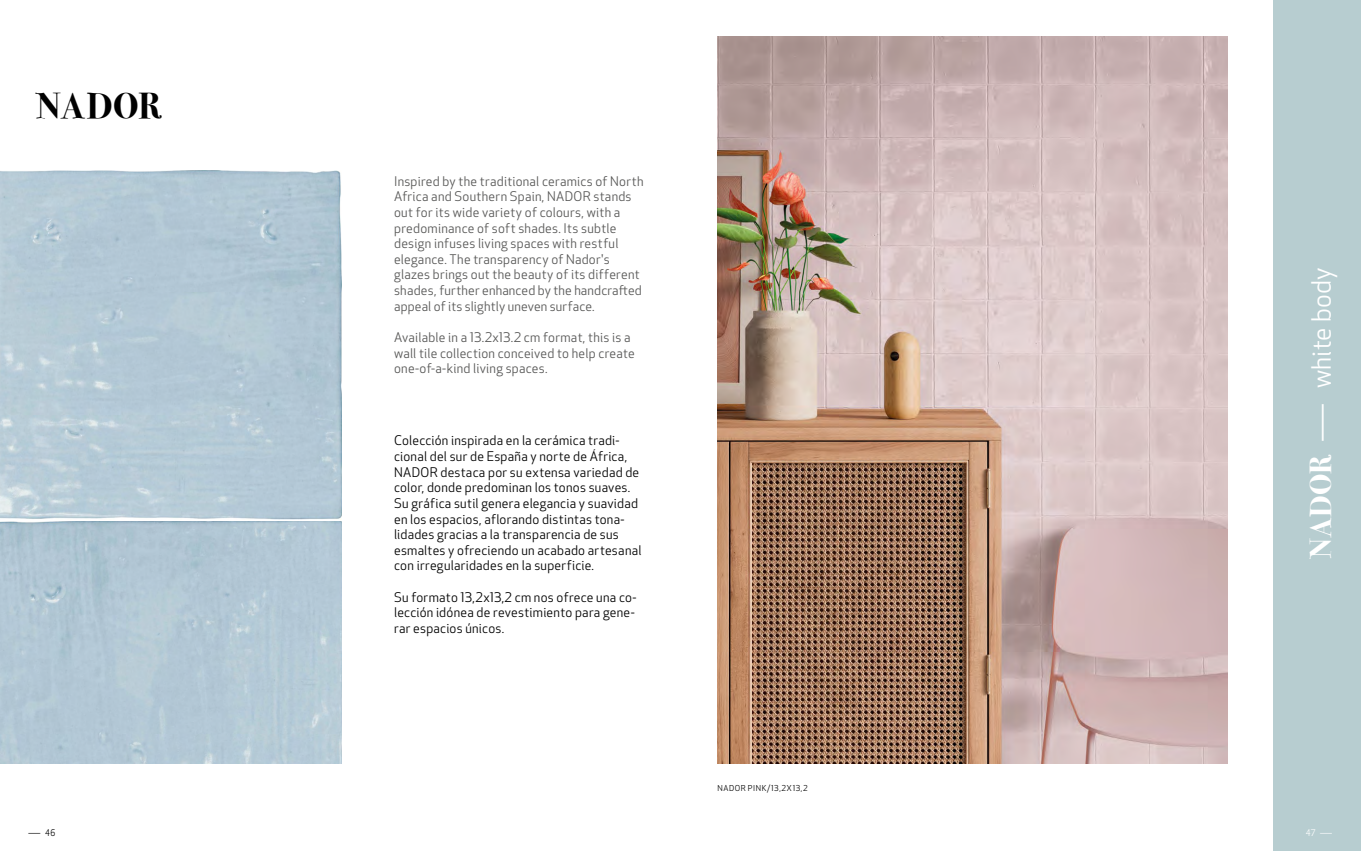
<style>
.page{position:relative;width:1361px;height:851px;background:#fff}
.page>*{position:absolute;margin:0;border:0;box-sizing:border-box;transform-origin:0 0}
.t1{font:700 36px "Bodoni Svty Two ITCTT";letter-spacing:.01em;color:#000}
.t2{font:26px "Apex New";letter-spacing:.005em;color:#fff}
.t3{font:13px/15.6px "Apex New";letter-spacing:.02em;color:#575756}
.t4{font:13px/15.6px "Apex New";letter-spacing:.02em;color:#000}
.t5{font:9px "Apex New";color:#000;scale:.94 1}
.t6{font:9px "Apex New";color:#fff;scale:.94 1}
.t7{font:8px "Apex New";letter-spacing:.07em;color:#000}
.s1{font-family:"Bodoni Svty Two ITCTT";font-weight:700;font-size:30px}
</style>
<div class="page">
<div style="left:1273px;top:0;width:88px;height:850px;background:#b7cdd0"></div>
<img style="left:0;top:170px;width:342px;height:349px">
<img style="left:0;top:522px;width:342px;height:241px">
<img style="left:717px;top:37px;width:510px;height:726px">
<h1 class="t1" style="left:37px;top:76px;width:126px">NADOR</h1>
<p class="t3" style="left:394px;top:173px;width:251px">Inspired by the traditional ceramics of North Africa and Southern Spain, NADOR stands out for its wide variety of colours, with a predominance of soft shades. Its subtle design infuses living spaces with restful elegance. The transparency of Nador's glazes brings out the beauty of its different shades, further enhanced by the handcrafted appeal of its slightly uneven surface.</p>
<p class="t3" style="left:394px;top:329px;width:242px">Available in a 13.2x13.2 cm format, this is a wall tile collection conceived to help create one-of-a-kind living spaces.</p>
<p class="t4" style="left:394px;top:433px;width:249px">Colección inspirada en la cerámica tradi&shy;cional del sur de España y norte de África, NADOR destaca por su extensa variedad de color, donde predominan los tonos suaves.<br>Su gráfica sutil genera elegancia y suavidad en los espacios, aflorando distintas tona&shy;lidades gracias a la transparencia de sus esmaltes y ofreciendo un acabado artesanal con irregularidades en la superficie.</p>
<p class="t4" style="left:394px;top:589px;width:244px">Su formato 13,2x13,2 cm nos ofrece una co&shy;lección idónea de revestimiento para gene&shy;rar espacios únicos.</p>
<p class="t7" style="left:717px;top:783px;width:92px">NADOR PINK/13,2X13,2</p>
<h2 class="t2" style="left:1305px;top:558px;width:292px;rotate:-90deg"><span class="s1">NADOR</span> ― white body</h2>
<p class="t5" style="left:28px;top:826px;width:30px">― 46</p>
<p class="t6" style="left:1305px;top:826px;width:30px">47 ―</p>
</div>
